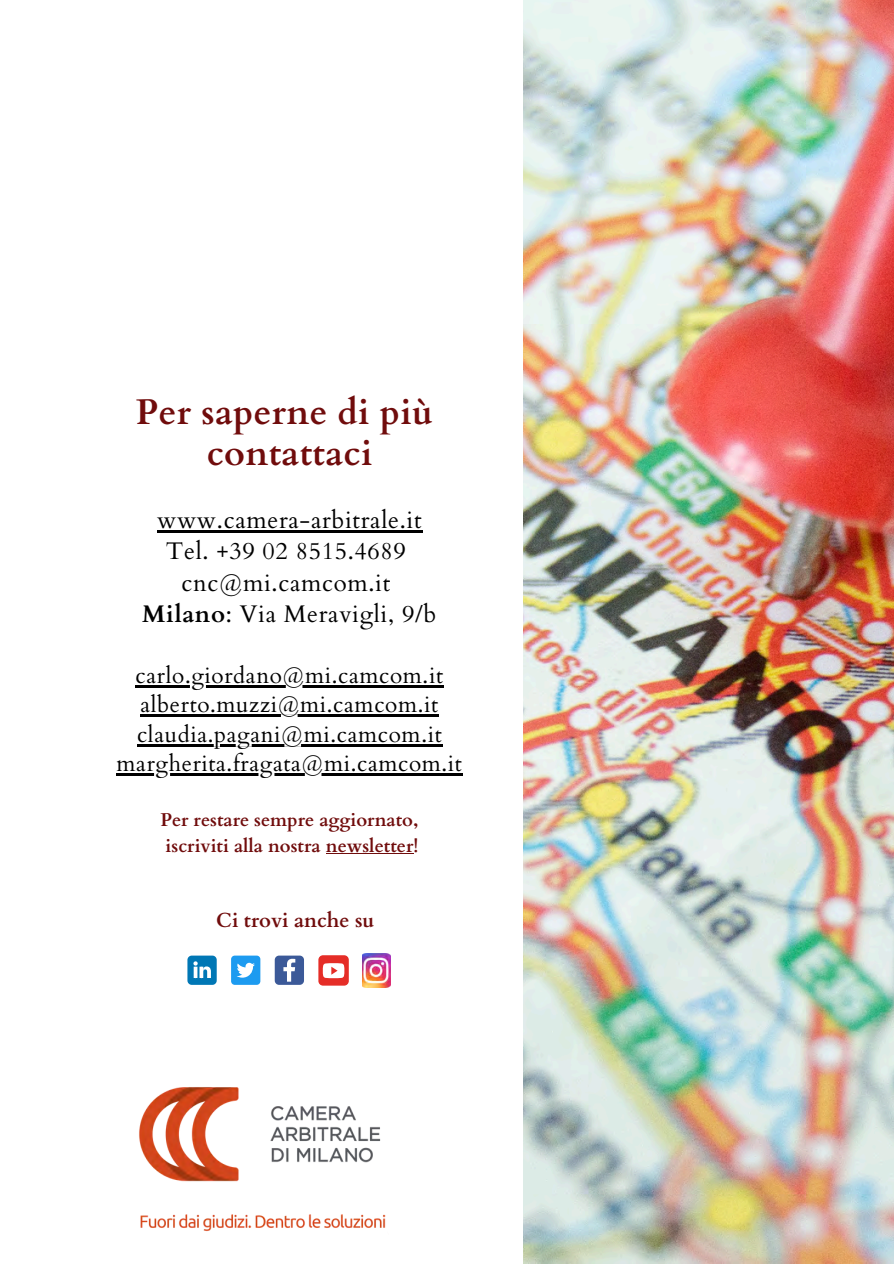
<style>
.page{position:relative;width:894px;height:1264px;background:#fff}
.page>*{position:absolute;margin:0;border:0;box-sizing:border-box;transform-origin:0 0}
.t1{font:700 35.7px/40.5px "Cardo";letter-spacing:.01em;color:#700c0c;text-align:center}
.t2{font:24px/31.5px "Cardo";letter-spacing:.03em;color:#000;text-align:center}
.t3{font:22.5px "Cardo";letter-spacing:.03em;color:#000}
.t4{font:700 20.25px "Cardo";color:#700c0c}
.t5{font:700 18.45px "Cardo";color:#700c0c}
.s1{font-weight:700}
</style>
<div class="page">
<svg style="left:187px;top:955px;width:30px;height:29px"></svg>
<svg style="left:275px;top:955px;width:29px;height:29px"></svg>
<div style="left:231px;top:955px;width:29px;height:29px;background:#1d9bf0;border-radius:4px"></div>
<svg style="left:237px;top:962px;width:18px;height:15px"></svg>
<div style="left:318px;top:955px;width:31px;height:30px;background:#e52d27;border-radius:5px"></div>
<svg style="left:323px;top:963px;width:21px;height:15px"></svg>
<img style="left:523px;top:0;width:370px;height:1263px">
<img style="left:362px;top:953px;width:28px;height:34px">
<img style="left:139px;top:1087px;width:247px;height:145px">
<hr style="left:157px;top:530px;width:265px;height:2px;background:#000">
<hr style="left:136px;top:685px;width:308px;height:2px;background:#000">
<hr style="left:140px;top:714px;width:299px;height:3px;background:#000">
<hr style="left:137px;top:744px;width:305px;height:2px;background:#000">
<hr style="left:116px;top:773px;width:347px;height:2px;background:#000">
<hr style="left:326px;top:852px;width:87px;height:1px;background:#700c0c">
<h1 class="t1" style="left:136px;top:393px;width:299px">Per saperne di più contattaci</h1>
<h2 class="t2" style="left:142px;top:504px;width:295px">www.camera-arbitrale.it<br>Tel. +39 02 8515.4689 cnc@mi.camcom.it<br><span class="s1">Milano</span>: Via Meravigli, 9/b</h2>
<h2 class="t3" style="left:136px;top:661px;width:309px">carlo.giordano@mi.camcom.it</h2>
<p class="t3" style="left:140px;top:690px;width:299px">alberto.muzzi@mi.camcom.it</p>
<p class="t3" style="left:137px;top:719px;width:306px">claudia.pagani@mi.camcom.it</p>
<p class="t3" style="left:116px;top:748px;width:347px">margherita.fragata@mi.camcom.it</p>
<p class="t5" style="left:160px;top:807px;width:259px">Per restare sempre aggiornato,</p>
<p class="t5" style="left:165px;top:833px;width:254px">iscriviti alla nostra newsletter!</p>
<p class="t4" style="left:216px;top:907px;width:160px">Ci trovi anche su</p>
</div>
